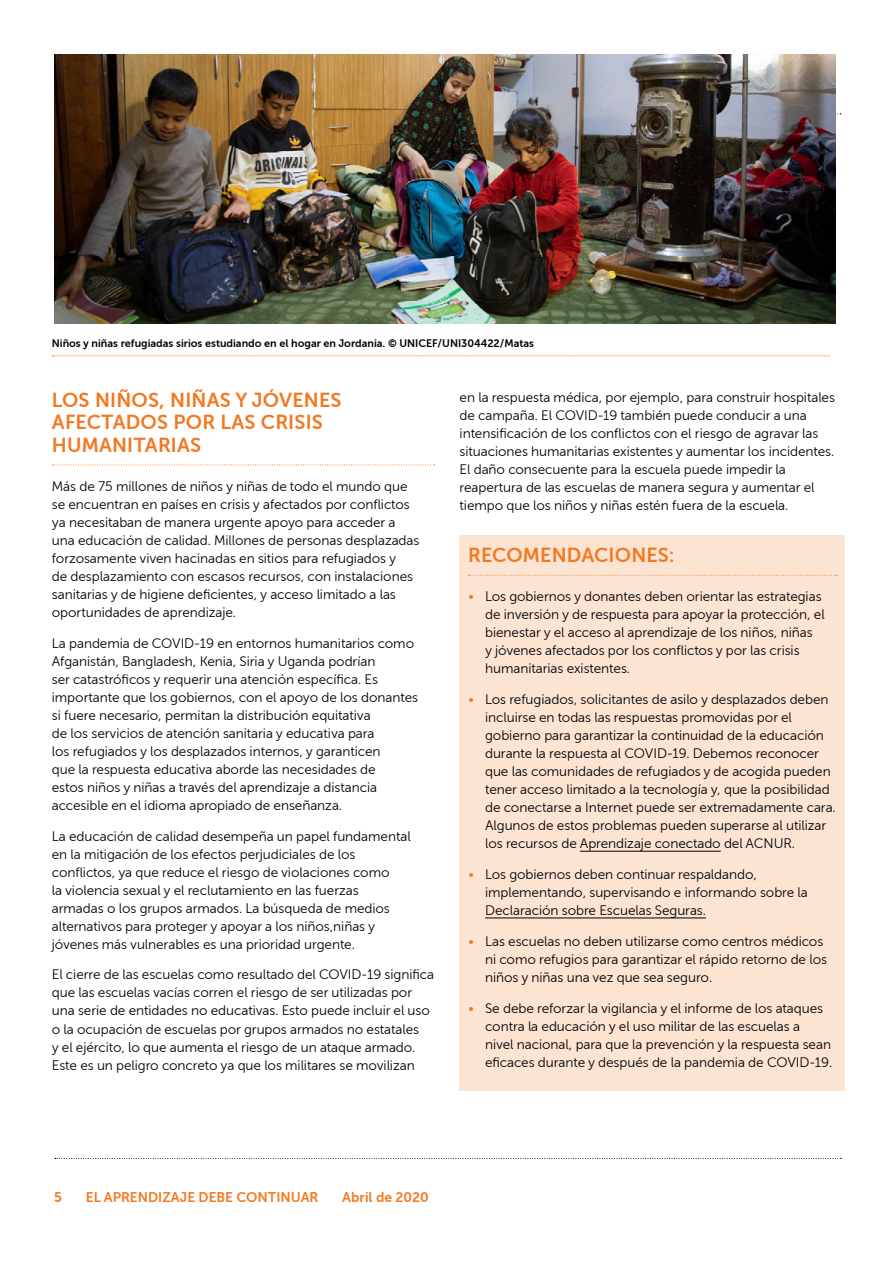
<style>
.page{position:relative;width:893px;height:1263px;background:#fff}
.page>*{position:absolute;margin:0;border:0;box-sizing:border-box;transform-origin:0 0}
.t1{font:19.5px/22.5px "Museo Sans Cyrl 700";letter-spacing:.01em;color:#f27921}
.t2{font:13.5px "Museo Sans Cyrl 700";color:#f27921}
.t3{font:13.2px/18px "Museo Sans Cyrl 300";letter-spacing:-.005em;color:#000}
.t4{font:10.5px "Museo Sans Cyrl 700";color:#000}
.s1{color:#f27921}
</style>
<div class="page">
<svg style="left:55px;top:1158px;width:787px;height:1px"></svg>
<svg style="left:52px;top:464px;width:383px;height:1px"></svg>
<img style="left:54px;top:54px;width:782px;height:269px">
<svg style="left:52px;top:355px;width:777px;height:1px"></svg>
<div style="left:460px;top:535px;width:385px;height:555px;background:#fce4d3"></div>
<svg style="left:468px;top:575px;width:369px;height:1px"></svg>
<hr style="left:580px;top:851px;width:141px;height:1px;background:#000">
<hr style="left:485px;top:918px;width:221px;height:1px;background:#000">
<p class="t4" style="left:52px;top:337px;width:484px">Niños y niñas refugiadas sirios estudiando en el hogar en Jordania. © UNICEF/UNI304422/Matas</p>
<h1 class="t1" style="left:52px;top:389px;width:291px">LOS NIÑOS, NIÑAS Y JÓVENES<br>AFECTADOS POR LAS CRISIS<br>HUMANITARIAS</h1>
<p class="t3" style="left:52px;top:477px;width:369px">Más de 75 millones de niños y niñas de todo el mundo que se encuentran en países en crisis y afectados por conflictos ya necesitaban de manera urgente apoyo para acceder a una educación de calidad. Millones de personas desplazadas forzosamente viven hacinadas en sitios para refugiados y<br>de desplazamiento con escasos recursos, con instalaciones sanitarias y de higiene deficientes, y acceso limitado a las oportunidades de aprendizaje.</p>
<p class="t3" style="left:52px;top:634px;width:368px">La pandemia de COVID-19 en entornos humanitarios como Afganistán, Bangladesh, Kenia, Siria y Uganda podrían<br>ser catastróficos y requerir una atención específica. Es importante que los gobiernos, con el apoyo de los donantes si fuere necesario, permitan la distribución equitativa<br>de los servicios de atención sanitaria y educativa para<br>los refugiados y los desplazados internos, y garanticen<br>que la respuesta educativa aborde las necesidades de<br>estos niños y niñas a través del aprendizaje a distancia accesible en el idioma apropiado de enseñanza.</p>
<p class="t3" style="left:52px;top:827px;width:360px">La educación de calidad desempeña un papel fundamental en la mitigación de los efectos perjudiciales de los conflictos, ya que reduce el riesgo de violaciones como<br>la violencia sexual y el reclutamiento en las fuerzas armadas o los grupos armados. La búsqueda de medios alternativos para proteger y apoyar a los niños,niñas y jóvenes más vulnerables es una prioridad urgente.</p>
<p class="t3" style="left:52px;top:966px;width:384px">El cierre de las escuelas como resultado del COVID-19 significa que las escuelas vacías corren el riesgo de ser utilizadas por una serie de entidades no educativas. Esto puede incluir el uso o la ocupación de escuelas por grupos armados no estatales<br>y el ejército, lo que aumenta el riesgo de un ataque armado.<br>Este es un peligro concreto ya que los militares se movilizan</p>
<p class="t3" style="left:460px;top:389px;width:377px">en la respuesta médica, por ejemplo, para construir hospitales de campaña. El COVID-19 también puede conducir a una intensificación de los conflictos con el riesgo de agravar las situaciones humanitarias existentes y aumentar los incidentes.<br>El daño consecuente para la escuela puede impedir la reapertura de las escuelas de manera segura y aumentar el tiempo que los niños y niñas estén fuera de la escuela.</p>
<h1 class="t1" style="left:468px;top:544px;width:208px">RECOMENDACIONES:</h1>
<p class="t3" style="left:485px;top:588px;width:341px;text-indent:-17px"><span class="s1">•</span> Los gobiernos y donantes deben orientar las estrategias de inversión y de respuesta para apoyar la protección, el bienestar y el acceso al aprendizaje de los niños, niñas<br>y jóvenes afectados por los conflictos y por las crisis humanitarias existentes.</p>
<p class="t3" style="left:485px;top:691px;width:352px;text-indent:-17px"><span class="s1">•</span> Los refugiados, solicitantes de asilo y desplazados deben incluirse en todas las respuestas promovidas por el gobierno para garantizar la continuidad de la educación durante la respuesta al COVID-19. Debemos reconocer que las comunidades de refugiados y de acogida pueden tener acceso limitado a la tecnología y, que la posibilidad de conectarse a Internet puede ser extremadamente cara.<br>Algunos de estos problemas pueden superarse al utilizar los recursos de Aprendizaje conectado del ACNUR.</p>
<p class="t3" style="left:485px;top:865px;width:324px;text-indent:-17px"><span class="s1">•</span> Los gobiernos deben continuar respaldando, implementando, supervisando e informando sobre la<br>Declaración sobre Escuelas Seguras.</p>
<p class="t3" style="left:485px;top:932px;width:343px;text-indent:-17px"><span class="s1">•</span> Las escuelas no deben utilizarse como centros médicos ni como refugios para garantizar el rápido retorno de los niños y niñas una vez que sea seguro.</p>
<p class="t3" style="left:485px;top:999px;width:348px;text-indent:-17px"><span class="s1">•</span> Se debe reforzar la vigilancia y el informe de los ataques contra la educación y el uso militar de las escuelas a<br>nivel nacional, para que la prevención y la respuesta sean eficaces durante y después de la pandemia de COVID-19.</p>
<p class="t2" style="left:54px;top:1190px;width:9px">5</p>
<p class="t2" style="left:86px;top:1190px;width:234px">EL APRENDIZAJE DEBE CONTINUAR</p>
<p class="t2" style="left:342px;top:1190px;width:88px">Abril de 2020</p>
</div>
